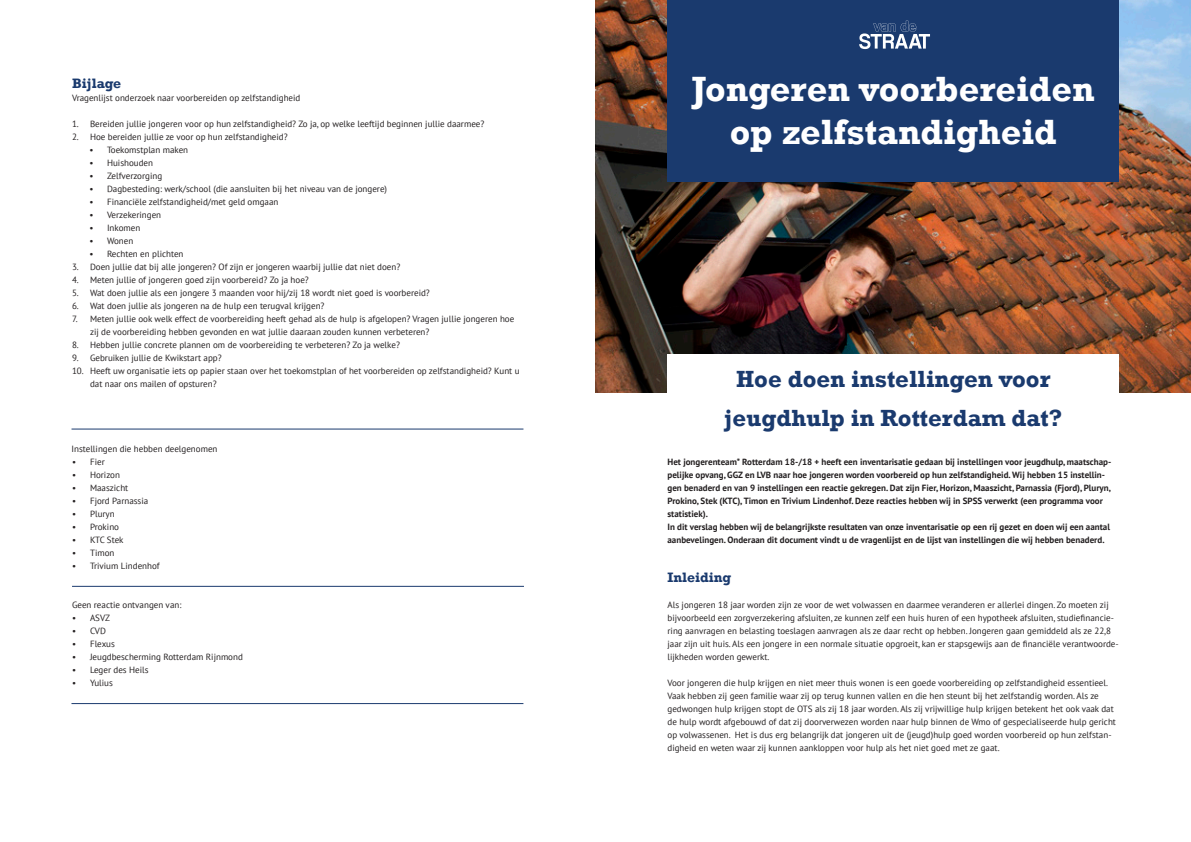
<style>
.page{position:relative;width:1191px;height:842px;background:#fff}
.page>*{position:absolute;margin:0;border:0;box-sizing:border-box;transform-origin:0 0}
.Titel_document{font:700 36px/43.2px "Rockwell";color:#fff;text-align:center}
.Ondertitel{font:700 24px "Rockwell";color:#1a3a6e}
.Kop{font:700 14px "Rockwell";color:#1a3a6e}
.Body{font:9px/13px "PT Sans";color:#231f20}
.Body-2{font:700 9px/13px "PT Sans";color:#231f20}
</style>
<div class="page">
<img style="left:595px;top:0;width:596px;height:393px">
<div style="left:667px;top:0;width:452px;height:182px;background:#1a3a6e"></div>
<svg style="left:859px;top:21px;width:71px;height:28px"></svg>
<div style="left:667px;top:355px;width:452px;height:110px;background:#fff"></div>
<hr style="left:72px;top:429px;width:451px;height:1px;background:#1a3a6e">
<hr style="left:72px;top:586px;width:452px;height:1px;background:#1a3a6e">
<hr style="left:71px;top:703px;width:452px;height:1px;background:#1a3a6e">
<p class="Titel_document" style="left:692px;top:67px;width:404px">Jongeren voorbereiden op zelfstandigheid</p>
<p class="Kop" style="left:72px;top:75px;width:51px">Bijlage</p>
<p class="Body" style="left:72px;top:91px;width:230px">Vragenlijst onderzoek naar voorbereiden op zelfstandigheid</p>
<p class="Body" style="left:72px;top:117px;width:414px">1. Bereiden jullie jongeren voor op hun zelfstandigheid? Zo ja, op welke leeftijd beginnen jullie daarmee?</p>
<p class="Body" style="left:72px;top:130px;width:217px">2. Hoe bereiden jullie ze voor op hun zelfstandigheid?</p>
<p class="Body" style="left:90px;top:143px;width:100px">• Toekomstplan maken</p>
<p class="Body" style="left:90px;top:156px;width:65px">• Huishouden</p>
<p class="Body" style="left:90px;top:169px;width:74px">• Zelfverzorging</p>
<p class="Body" style="left:90px;top:182px;width:299px">• Dagbesteding: werk/school (die aansluiten bij het niveau van de jongere)</p>
<p class="Body" style="left:90px;top:195px;width:190px">• Financiële zelfstandigheid/met geld omgaan</p>
<p class="Body" style="left:90px;top:208px;width:73px">• Verzekeringen</p>
<p class="Body" style="left:90px;top:221px;width:52px">• Inkomen</p>
<p class="Body" style="left:90px;top:234px;width:45px">• Wonen</p>
<p class="Body" style="left:90px;top:247px;width:95px">• Rechten en plichten</p>
<p class="Body" style="left:72px;top:260px;width:330px">3. Doen jullie dat bij alle jongeren? Of zijn er jongeren waarbij jullie dat niet doen?</p>
<p class="Body" style="left:72px;top:273px;width:238px">4. Meten jullie of jongeren goed zijn voorbereid? Zo ja hoe?</p>
<p class="Body" style="left:72px;top:286px;width:359px">5. Wat doen jullie als een jongere 3 maanden voor hij/zij 18 wordt niet goed is voorbereid?</p>
<p class="Body" style="left:72px;top:299px;width:254px">6. Wat doen jullie als jongeren na de hulp een terugval krijgen?</p>
<p class="Body" style="left:90px;top:312px;width:426px;text-indent:-18px">7. Meten jullie ook welk effect de voorbereiding heeft gehad als de hulp is afgelopen? Vragen jullie jongeren hoe zij de voorbereiding hebben gevonden en wat jullie daaraan zouden kunnen verbeteren?</p>
<p class="Body" style="left:72px;top:338px;width:329px">8. Hebben jullie concrete plannen om de voorbereiding te verbeteren? Zo ja welke?</p>
<p class="Body" style="left:72px;top:351px;width:151px">9. Gebruiken jullie de Kwikstart app?</p>
<p class="Body" style="left:90px;top:364px;width:431px;text-indent:-18px">10. Heeft uw organisatie iets op papier staan over het toekomstplan of het voorbereiden op zelfstandigheid? Kunt u dat naar ons mailen of opsturen?</p>
<p class="Ondertitel" style="left:736px;top:364px;width:316px">Hoe doen instellingen voor</p>
<p class="Ondertitel" style="left:724px;top:403px;width:340px">jeugdhulp in Rotterdam dat?</p>
<p class="Body" style="left:72px;top:455px;width:34px">• Fier</p>
<p class="Body" style="left:72px;top:468px;width:49px">• Horizon</p>
<p class="Body" style="left:72px;top:481px;width:58px">• Maaszicht</p>
<p class="Body" style="left:72px;top:494px;width:78px">• Fjord Parnassia</p>
<p class="Body" style="left:72px;top:507px;width:44px">• Pluryn</p>
<p class="Body" style="left:72px;top:520px;width:49px">• Prokino</p>
<p class="Body" style="left:72px;top:533px;width:53px">• KTC Stek</p>
<p class="Body" style="left:72px;top:546px;width:44px">• Timon</p>
<p class="Body" style="left:72px;top:559px;width:89px">• Trivium Lindenhof</p>
<p class="Body" style="left:72px;top:598px;width:111px">Geen reactie ontvangen van:</p>
<p class="Body" style="left:72px;top:611px;width:40px">• ASVZ</p>
<p class="Body" style="left:72px;top:624px;width:35px">• CVD</p>
<p class="Body" style="left:72px;top:637px;width:44px">• Flexus</p>
<p class="Body" style="left:72px;top:650px;width:172px">• Jeugdbescherming Rotterdam Rijnmond</p>
<p class="Body" style="left:72px;top:663px;width:78px">• Leger des Heils</p>
<p class="Body" style="left:72px;top:676px;width:42px">• Yulius</p>
<p class="Body" style="left:71px;top:442px;width:147px">Instellingen die hebben deelgenomen</p>
<p class="Body-2" style="left:667px;top:455px;width:445px">Het jongerenteam* Rotterdam 18-/18 + heeft een inventarisatie gedaan bij instellingen voor jeugdhulp, maatschap&shy;pelijke opvang, GGZ en LVB naar hoe jongeren worden voorbereid op hun zelfstandigheid. Wij hebben 15 instellin&shy;gen benaderd en van 9 instellingen een reactie gekregen. Dat zijn Fier, Horizon, Maaszicht, Parnassia (Fjord), Pluryn, Prokino, Stek (KTC), Timon en Trivium Lindenhof. Deze reacties hebben wij in SPSS verwerkt (een programma voor statistiek).</p>
<p class="Body-2" style="left:667px;top:520px;width:444px">In dit verslag hebben wij de belangrijkste resultaten van onze inventarisatie op een rij gezet en doen wij een aantal aanbevelingen. Onderaan dit document vindt u de vragenlijst en de lijst van instellingen die wij hebben benaderd.</p>
<p class="Kop" style="left:667px;top:569px;width:65px">Inleiding</p>
<p class="Body" style="left:667px;top:598px;width:453px">Als jongeren 18 jaar worden zijn ze voor de wet volwassen en daarmee veranderen er allerlei dingen. Zo moeten zij bijvoorbeeld een zorgverzekering afsluiten, ze kunnen zelf een huis huren of een hypotheek afsluiten, studiefinancie&shy;ring aanvragen en belasting toeslagen aanvragen als ze daar recht op hebben. Jongeren gaan gemiddeld als ze 22,8 jaar zijn uit huis. Als een jongere in een normale situatie opgroeit, kan er stapsgewijs aan de financiële verantwoorde&shy;lijkheden worden gewerkt.</p>
<p class="Body" style="left:667px;top:676px;width:450px">Voor jongeren die hulp krijgen en niet meer thuis wonen is een goede voorbereiding op zelfstandigheid essentieel.<br>Vaak hebben zij geen familie waar zij op terug kunnen vallen en die hen steunt bij het zelfstandig worden. Als ze gedwongen hulp krijgen stopt de OTS als zij 18 jaar worden. Als zij vrijwillige hulp krijgen betekent het ook vaak dat de hulp wordt afgebouwd of dat zij doorverwezen worden naar hulp binnen de Wmo of gespecialiseerde hulp gericht op volwassenen. Het is dus erg belangrijk dat jongeren uit de (jeugd)hulp goed worden voorbereid op hun zelfstan&shy;digheid en weten waar zij kunnen aankloppen voor hulp als het niet goed met ze gaat.</p>
</div>
